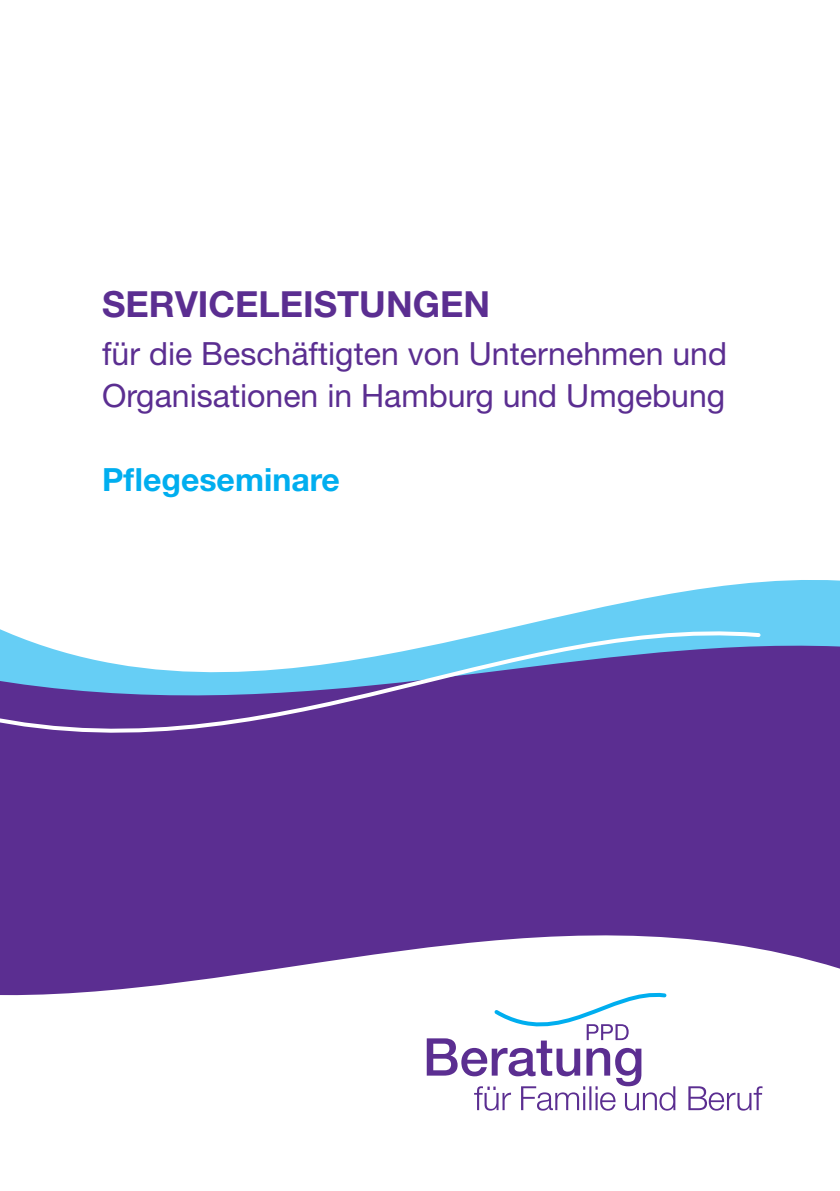
<style>
.page{position:relative;width:840px;height:1191px;background:#fff}
.page>*{position:absolute;margin:0;border:0;box-sizing:border-box;transform-origin:0 0}
.Titel_Head{font:700 36px "Helvetica Neue LT Pro";color:#5b2e91}
.Titel_Head-2{font:32px/42px "Helvetica Neue LT Pro";color:#5b2e91}
.Titel_Head-3{font:700 32px "Helvetica Neue LT Pro";color:#00aeef}
</style>
<div class="page">
<svg style="left:576px;top:580px;width:263px;height:55px;fill:#66cef5"></svg>
<svg style="left:0;top:927px;width:839px;height:69px"></svg>
<div style="left:0;top:635px;width:839px;height:292px;background:#5b2e91"></div>
<svg style="left:0;top:613px;width:762px;height:201px"></svg>
<svg style="left:426px;top:988px;width:336px;height:122px"></svg>
<p class="Titel_Head" style="left:102px;top:281px;width:389px">SERVICELEISTUNGEN</p>
<p class="Titel_Head-2" style="left:102px;top:332px;width:626px">für die Beschäftigten von Unternehmen und<br>Organisationen in Hamburg und Umgebung</p>
<p class="Titel_Head-3" style="left:102px;top:459px;width:239px">Pflegeseminare</p>
</div>
